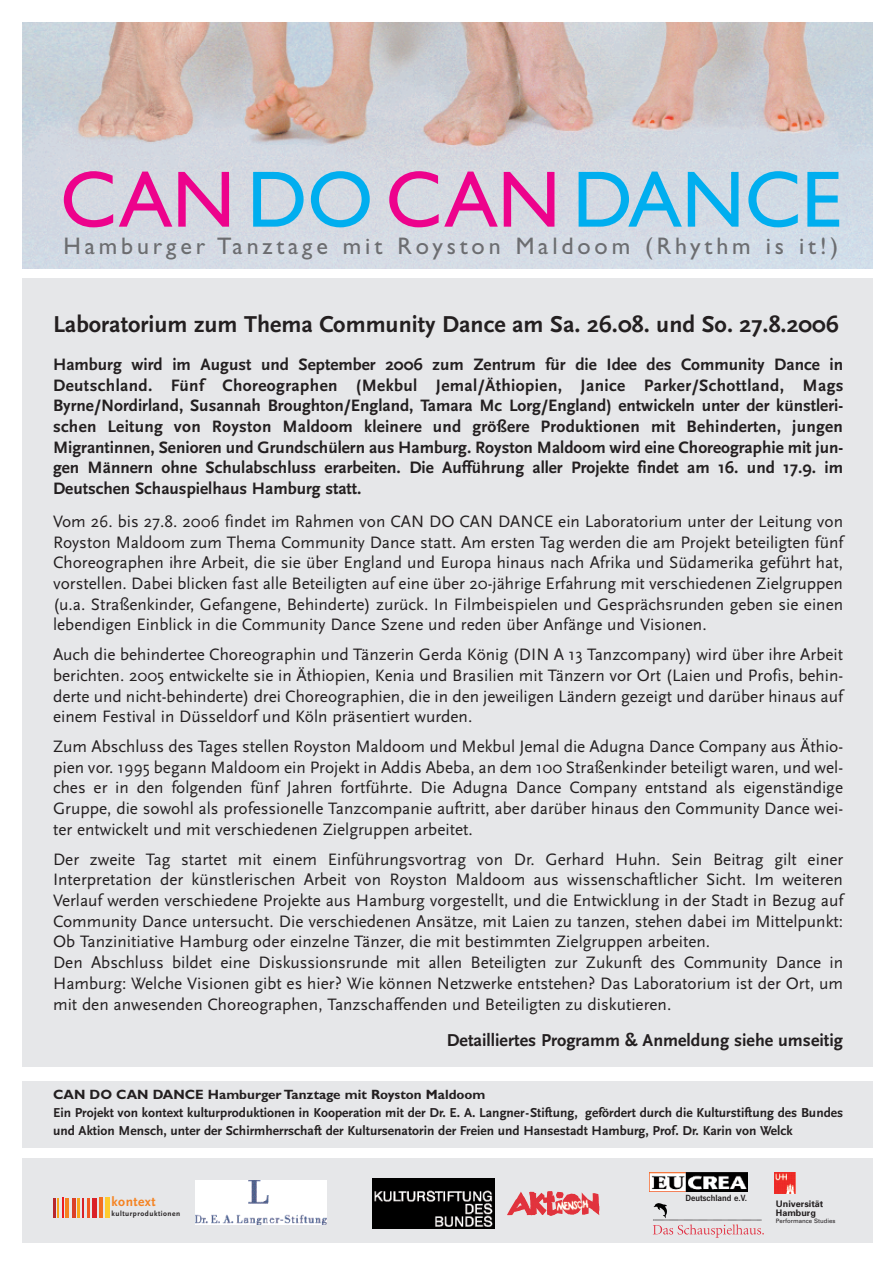
<style>
.page{position:relative;width:893px;height:1263px;background:#fff}
.page>*{position:absolute;margin:0;border:0;box-sizing:border-box;transform-origin:0 0}
.t1{font:80.25px "Gill Sans";color:#00aeef}
.t2{font:700 24px "Scala Sans";color:#231f20}
.t3{font:24px "Gill Sans";letter-spacing:.16em;color:#6c6d70}
.t4{font:700 18px "Scala Sans";color:#231f20}
.t5{font:17.25px/20.7px "Scala Sans";color:#231f20;text-align:justify}
.t6{font:700 17.25px/20.7px "Scala Sans";color:#231f20;text-align:justify}
.t7{font:700 13.5px/18px "Scala Sans";color:#231f20}
.t8{font:700 13.5px "Gill Sans";color:#231f20}
.t9{font:700 13.5px "Scala Sans";letter-spacing:.035em;color:#f58220}
.t10{font:600 9.3px "News Gothic T";color:#231f20}
.t11{font:700 9px/9px "Univers";color:#231f20}
.t12{font:700 7.5px "Scala Sans";letter-spacing:.07em;color:#231f20}
.t13{font:6px "Univers";color:#231f20}
.s1{color:#ed028c}
</style>
<div class="page">
<div style="left:22px;top:279px;width:851px;height:788px;background:#e6e7e9"></div>
<img style="left:22px;top:23px;width:851px;height:245px">
<div style="left:22px;top:1158px;width:851px;height:84px;background:#e6e7e9"></div>
<img style="left:196px;top:1180px;width:130px;height:45px">
<img style="left:551px;top:1191px;width:26px;height:19px">
<img style="left:372px;top:1178px;width:123px;height:50px">
<img style="left:654px;top:1203px;width:89px;height:32px">
<img style="left:774px;top:1173px;width:22px;height:21px">
<img style="left:649px;top:1173px;width:99px;height:19px">
<svg style="left:653px;top:1220px;width:109px;height:1px"></svg>
<hr style="left:53px;top:1197px;width:2px;height:20px;background:#b7282e">
<hr style="left:57px;top:1197px;width:2px;height:20px;background:#f9a51b">
<svg style="left:62px;top:1197px;width:1px;height:20px"></svg>
<hr style="left:66px;top:1197px;width:3px;height:20px;background:#f58220">
<hr style="left:72px;top:1198px;width:3px;height:19px;background:#db3f28">
<svg style="left:78px;top:1198px;width:11px;height:19px"></svg>
<div style="left:92px;top:1198px;width:5px;height:19px;background:#da2128"></div>
<hr style="left:100px;top:1197px;width:3px;height:20px;background:#f36e21">
<hr style="left:105px;top:1197px;width:4px;height:20px;background:#fecb2f">
<div style="left:22px;top:1081px;width:851px;height:67px;background:#e6e7e9"></div>
<h1 class="t1" style="left:60px;top:169px;width:783px"><span class="s1">CAN</span>DO <span class="s1">CAN</span>DANCE</h1>
<h2 class="t3" style="left:64px;top:236px;width:776px">Hamburger Tanztage mit Royston Maldoom (Rhythm is it!)</h2>
<h2 class="t2" style="left:53px;top:309px;width:787px">Laboratorium zum Thema Community Dance am Sa. 26.08. und So. 27.8.2006</h2>
<p class="t6" style="left:53px;top:353px;width:792px">Hamburg wird im August und September 2006 zum Zentrum für die Idee des Community Dance in Deutschland. Fünf Choreographen (Mekbul Jemal/Äthiopien, Janice Parker/Schottland, Mags Byrne/Nordirland, Susannah Broughton/England, Tamara Mc Lorg/England) entwickeln unter der künstleri&shy;schen Leitung von Royston Maldoom kleinere und größere Produktionen mit Behinderten, jungen Migrantinnen, Senioren und Grundschülern aus Hamburg. Royston Maldoom wird eine Choreographie mit jun&shy;gen Männern ohne Schulabschluss erarbeiten. Die Aufführung aller Projekte findet am 16. und 17.9. im Deutschen Schauspielhaus Hamburg statt.</p>
<p class="t5" style="left:53px;top:510px;width:792px">Vom 26. bis 27.8. 2006 findet im Rahmen von CAN DO CAN DANCE ein Laboratorium unter der Leitung von Royston Maldoom zum Thema Community Dance statt. Am ersten Tag werden die am Projekt beteiligten fünf Choreographen ihre Arbeit, die sie über England und Europa hinaus nach Afrika und Südamerika geführt hat, vorstellen. Dabei blicken fast alle Beteiligten auf eine über 20-jährige Erfahrung mit verschiedenen Zielgruppen (u.a. Straßenkinder, Gefangene, Behinderte) zurück. In Filmbeispielen und Gesprächsrunden geben sie einen lebendigen Einblick in die Community Dance Szene und reden über Anfänge und Visionen.</p>
<p class="t5" style="left:53px;top:644px;width:792px">Auch die behindertee Choreographin und Tänzerin Gerda König (DIN A 13 Tanzcompany) wird über ihre Arbeit berichten. 2005 entwickelte sie in Äthiopien, Kenia und Brasilien mit Tänzern vor Ort (Laien und Profis, behin&shy;derte und nicht-behinderte) drei Choreographien, die in den jeweiligen Ländern gezeigt und darüber hinaus auf einem Festival in Düsseldorf und Köln präsentiert wurden.</p>
<p class="t5" style="left:53px;top:736px;width:792px">Zum Abschluss des Tages stellen Royston Maldoom und Mekbul Jemal die Adugna Dance Company aus Äthio&shy;pien vor. 1995 begann Maldoom ein Projekt in Addis Abeba, an dem 100 Straßenkinder beteiligt waren, und wel&shy;ches er in den folgenden fünf Jahren fortführte. Die Adugna Dance Company entstand als eigenständige Gruppe, die sowohl als professionelle Tanzcompanie auftritt, aber darüber hinaus den Community Dance wei&shy;ter entwickelt und mit verschiedenen Zielgruppen arbeitet.</p>
<p class="t5" style="left:53px;top:848px;width:792px;text-align:left">Der zweite Tag startet mit einem Einführungsvortrag von Dr. Gerhard Huhn. Sein Beitrag gilt einer Interpretation der künstlerischen Arbeit von Royston Maldoom aus wissenschaftlicher Sicht. Im weiteren Verlauf werden verschiedene Projekte aus Hamburg vorgestellt, und die Entwicklung in der Stadt in Bezug auf Community Dance untersucht. Die verschiedenen Ansätze, mit Laien zu tanzen, stehen dabei im Mittelpunkt:<br>Ob Tanzinitiative Hamburg oder einzelne Tänzer, die mit bestimmten Zielgruppen arbeiten.<br>Den Abschluss bildet eine Diskussionsrunde mit allen Beteiligten zur Zukunft des Community Dance in Hamburg: Welche Visionen gibt es hier? Wie können Netzwerke entstehen? Das Laboratorium ist der Ort, um mit den anwesenden Choreographen, Tanzschaffenden und Beteiligten zu diskutieren.</p>
<p class="t4" style="left:447px;top:1029px;width:398px">Detailliertes Programm &amp; Anmeldung siehe umseitig</p>
<p class="t8" style="left:53px;top:1089px;width:434px">CAN DO CAN DANCE Hamburger Tanztage mit Royston Maldoom</p>
<p class="t7" style="left:53px;top:1103px;width:792px">Ein Projekt von kontext kulturproduktionen in Kooperation mit der Dr. E. A. Langner-Stiftung, gefördert durch die Kulturstiftung des Bundes und Aktion Mensch, unter der Schirmherrschaft der Kultursenatorin der Freien und Hansestadt Hamburg, Prof. Dr. Karin von Welck</p>
<p class="t10" style="left:686px;top:1192px;width:63px">Deutschland e.V.</p>
<p class="t9" style="left:112px;top:1194px;width:46px">kontext</p>
<p class="t12" style="left:112px;top:1209px;width:70px">kulturproduktionen</p>
<p class="t11" style="left:776px;top:1200px;width:49px">Universität<br>Hamburg</p>
<p class="t13" style="left:776px;top:1219px;width:61px">Performance Studies</p>
</div>
